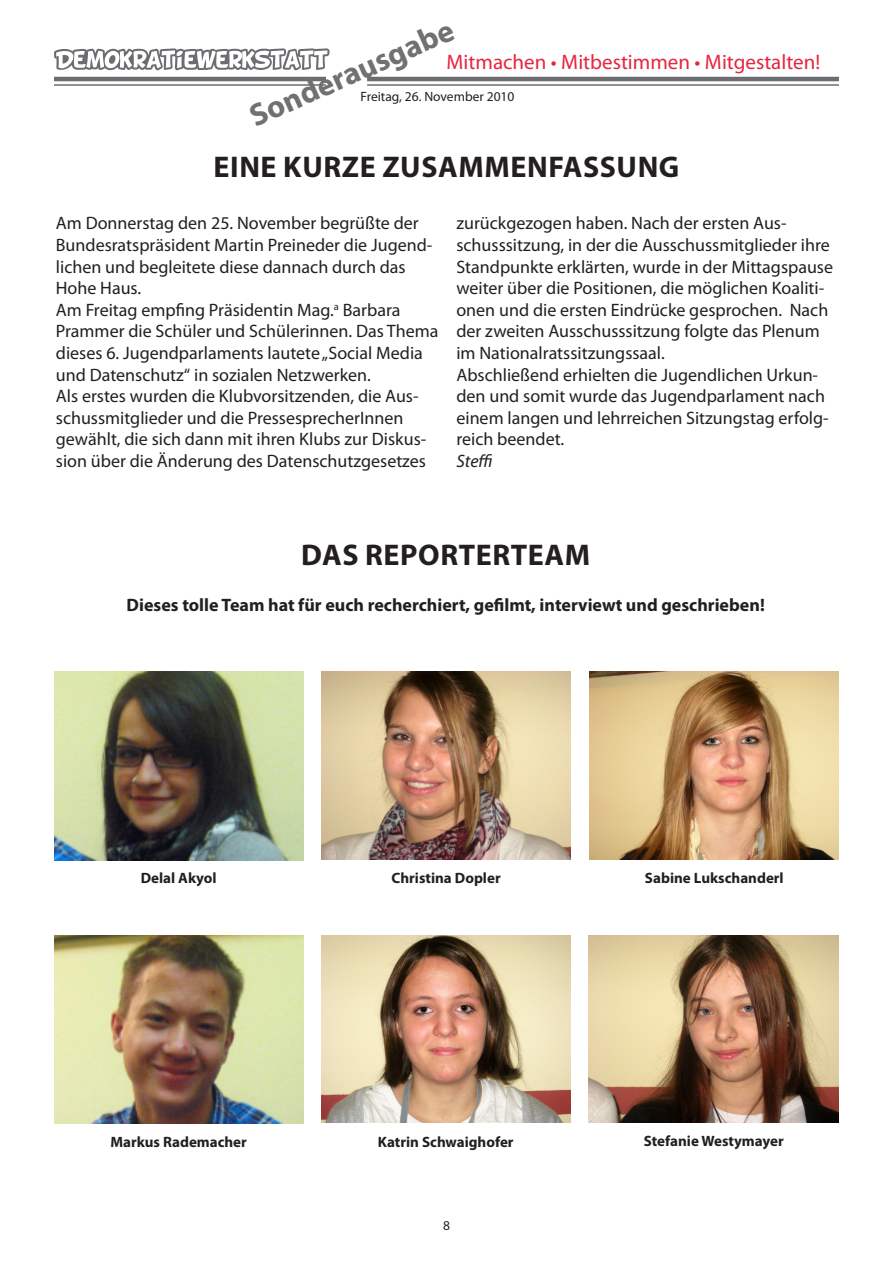
<style>
.page{position:relative;width:893px;height:1263px;background:#fff}
.page>*{position:absolute;margin:0;border:0;box-sizing:border-box;transform-origin:0 0}
.t1{font:700 31.5px "Myriad Pro";color:#707173}
.t2{font:700 30px "Myriad Pro";letter-spacing:.02em;color:#231f20}
.t3{font:21px "Myriad Pro";color:#e5263d}
.t4{font:18px/21.6px "Myriad Pro";color:#231f20}
.t5{font:700 18px "Myriad Pro";color:#231f20}
.t6{font:italic 18px "Myriad Pro";color:#231f20}
.t7{font:700 15px "Myriad Pro";color:#231f20}
.t8{font:13.5px "Myriad Pro";color:#231f20}
</style>
<div class="page">
<hr style="left:54px;top:77px;width:272px;height:4px;background:#6c6d70">
<hr style="left:54px;top:84px;width:272px;height:2px;background:#6c6d70">
<svg style="left:54px;top:48px;width:276px;height:23px"></svg>
<hr style="left:367px;top:77px;width:472px;height:4px;background:#6c6d70">
<hr style="left:367px;top:84px;width:472px;height:2px;background:#6c6d70">
<img style="left:321px;top:672px;width:250px;height:187px">
<img style="left:54px;top:935px;width:250px;height:188px">
<img style="left:54px;top:672px;width:250px;height:188px">
<img style="left:588px;top:935px;width:250px;height:187px">
<img style="left:589px;top:672px;width:250px;height:187px">
<img style="left:321px;top:935px;width:250px;height:188px">
<h1 class="t1" style="left:243px;top:99px;width:222px;rotate:-24deg">Sonderausgabe</h1>
<p class="t3" style="left:446px;top:49px;width:375px">Mitmachen • Mitbestimmen • Mitgestalten!</p>
<p class="t8" style="left:360px;top:88px;width:155px">Freitag, 26. November 2010</p>
<p class="t2" style="left:214px;top:148px;width:467px">EINE KURZE ZUSAMMENFASSUNG</p>
<p class="t4" style="left:56px;top:212px;width:378px">Am Donnerstag den 25. November begrüßte der Bundesratspräsident Martin Preineder die Jugend&shy;lichen und begleitete diese dannach durch das Hohe Haus.</p>
<p class="t4" style="left:56px;top:299px;width:384px">Am Freitag empfing Präsidentin Mag.<sup>a</sup> Barbara Prammer die Schüler und Schülerinnen. Das Thema dieses 6. Jugendparlaments lautete „Social Media und Datenschutz“ in sozialen Netzwerken.</p>
<p class="t4" style="left:56px;top:385px;width:372px">Als erstes wurden die Klubvorsitzenden, die Aus&shy;schussmitglieder und die PressesprecherInnen gewählt, die sich dann mit ihren Klubs zur Diskus&shy;sion über die Änderung des Datenschutzgesetzes</p>
<p class="t4" style="left:456px;top:212px;width:378px">zurückgezogen haben. Nach der ersten Aus&shy;schusssitzung, in der die Ausschussmitglieder ihre Standpunkte erklärten, wurde in der Mittagspause weiter über die Positionen, die möglichen Koaliti&shy;onen und die ersten Eindrücke gesprochen. Nach der zweiten Ausschusssitzung folgte das Plenum im Nationalratssitzungssaal.</p>
<p class="t4" style="left:456px;top:363px;width:374px">Abschließend erhielten die Jugendlichen Urkun&shy;den und somit wurde das Jugendparlament nach einem langen und lehrreichen Sitzungstag erfolg&shy;reich beendet.</p>
<p class="t6" style="left:456px;top:450px;width:38px">Steffi</p>
<p class="t2" style="left:301px;top:536px;width:291px">DAS REPORTERTEAM</p>
<p class="t5" style="left:127px;top:593px;width:640px">Dieses tolle Team hat für euch recherchiert, gefilmt, interviewt und geschrieben!</p>
<p class="t7" style="left:141px;top:868px;width:77px">Delal Akyol</p>
<p class="t7" style="left:110px;top:1132px;width:138px">Markus Rademacher</p>
<p class="t7" style="left:392px;top:868px;width:111px">Christina Dopler</p>
<p class="t7" style="left:378px;top:1132px;width:137px">Katrin Schwaighofer</p>
<p class="t8" style="left:443px;top:1217px;width:8px">8</p>
<p class="t7" style="left:645px;top:868px;width:140px">Sabine Lukschanderl</p>
<p class="t7" style="left:644px;top:1131px;width:142px">Stefanie Westymayer</p>
</div>
